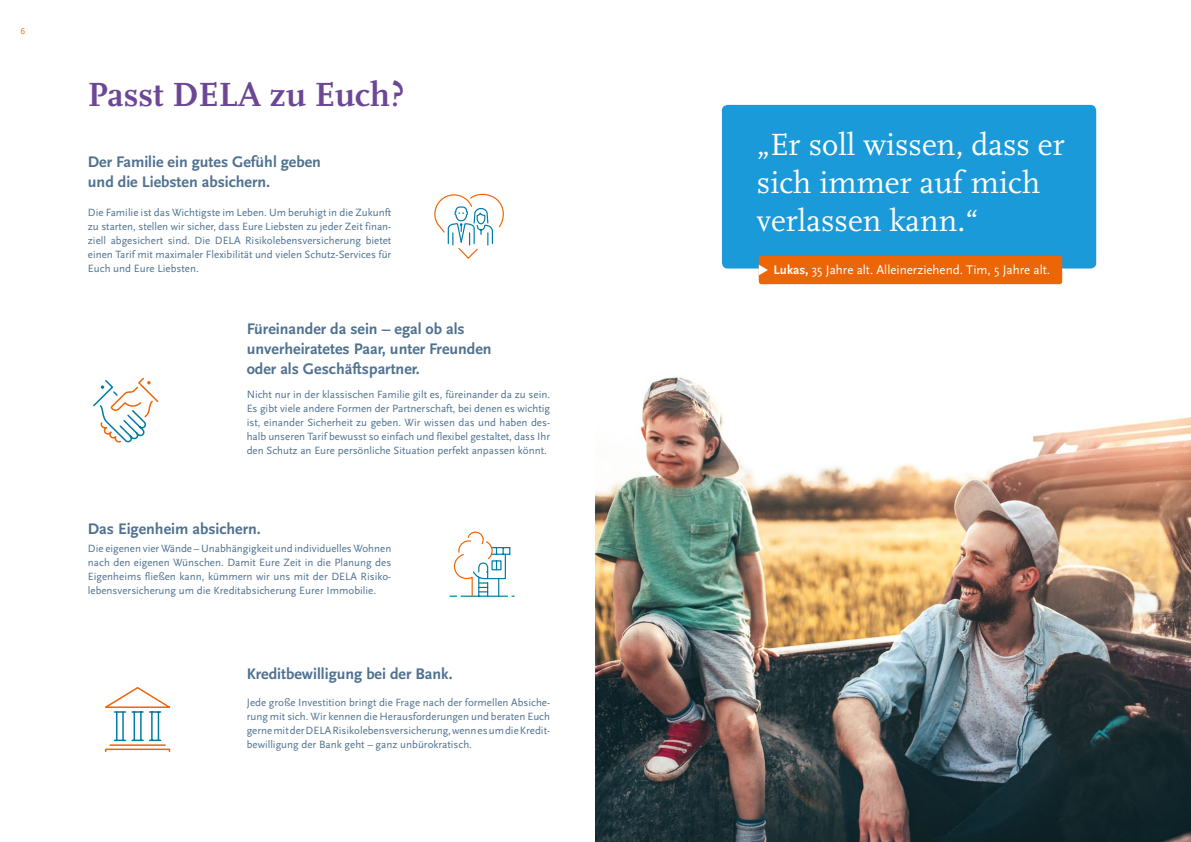
<style>
.page{position:relative;width:1191px;height:842px;background:#fff}
.page>*{position:absolute;margin:0;border:0;box-sizing:border-box;transform-origin:0 0}
.t1{font:700 35px "Scala";color:#6c4796}
.t2{font:32px/38.4px "Scala";color:#fff}
.t3{font:700 16px/20px "Scala Sans";color:#4f7190}
.t4{font:13px "Scala Sans";color:#fff}
.t5{font:11px/14px "Scala Sans";color:#4f7190;text-align:justify}
.t6{font:9px "Scala Sans";color:#ec6608}
.s1{font-weight:700}
</style>
<div class="page">
<img style="left:595px;top:104px;width:596px;height:738px">
<div style="left:722px;top:105px;width:374px;height:163px;background:#1a9ad8;border-radius:6px"></div>
<div style="left:759px;top:256px;width:303px;height:28px;background:#ec6608;border-radius:3px"></div>
<svg style="left:759px;top:265px;width:9px;height:10px"></svg>
<svg style="left:449px;top:532px;width:66px;height:65px"></svg>
<svg style="left:434px;top:193px;width:70px;height:66px"></svg>
<svg style="left:93px;top:377px;width:66px;height:66px"></svg>
<div style="left:105px;top:748px;width:65px;height:4px;border:2px solid #ec6608"></div>
<hr style="left:110px;top:744px;width:55px;height:2px;background:#ec6608">
<svg style="left:105px;top:687px;width:66px;height:54px"></svg>
<p class="t6" style="left:21px;top:26px;width:6px">6</p>
<h1 class="t1" style="left:88px;top:75px;width:318px">Passt DELA zu Euch?</h1>
<h3 class="t3" style="left:88px;top:153px;width:234px">Der Familie ein gutes Gefühl geben und die Liebsten absichern.</h3>
<p class="t5" style="left:88px;top:206px;width:305px">Die Familie ist das Wichtigste im Leben. Um beruhigt in die Zukunft zu starten, stellen wir sicher, dass Eure Liebsten zu jeder Zeit finan&shy;ziell abgesichert sind. Die DELA Risikolebensversicherung bietet einen Tarif mit maximaler Flexibilität und vielen Schutz-Services für Euch und Eure Liebsten.</p>
<h3 class="t3" style="left:247px;top:319px;width:246px">Füreinander da sein – egal ob als unverheiratetes Paar, unter Freunden oder als Geschäftspartner.</h3>
<p class="t5" style="left:247px;top:388px;width:305px">Nicht nur in der klassischen Familie gilt es, füreinander da zu sein.<br>Es gibt viele andere Formen der Partnerschaft, bei denen es wichtig ist, einander Sicherheit zu geben. Wir wissen das und haben des&shy;halb unseren Tarif bewusst so einfach und flexibel gestaltet, dass Ihr den Schutz an Eure persönliche Situation perfekt anpassen könnt.</p>
<h3 class="t3" style="left:88px;top:519px;width:174px">Das Eigenheim absichern.</h3>
<p class="t5" style="left:88px;top:542px;width:305px">Die eigenen vier Wände – Unabhängigkeit und individuelles Wohnen nach den eigenen Wünschen. Damit Eure Zeit in die Planung des Eigenheims fließen kann, kümmern wir uns mit der DELA Risiko&shy;lebensversicherung um die Kreditabsicherung Eurer Immobilie.</p>
<h3 class="t3" style="left:247px;top:664px;width:207px">Kreditbewilligung bei der Bank.</h3>
<p class="t5" style="left:247px;top:696px;width:305px">Jede große Investition bringt die Frage nach der formellen Absiche&shy;rung mit sich. Wir kennen die Herausforderungen und beraten Euch gerne mit der DELA Risikolebensversicherung, wenn es um die Kredit&shy;bewilligung der Bank geht – ganz unbürokratisch.</p>
<h2 class="t2" style="left:757px;top:126px;width:309px">„Er soll wissen, dass er sich immer auf mich verlassen kann.“</h2>
<p class="t4" style="left:773px;top:262px;width:278px"><span class="s1">Lukas,</span> 35 Jahre alt. Alleinerziehend. Tim, 5 Jahre alt.</p>
</div>
